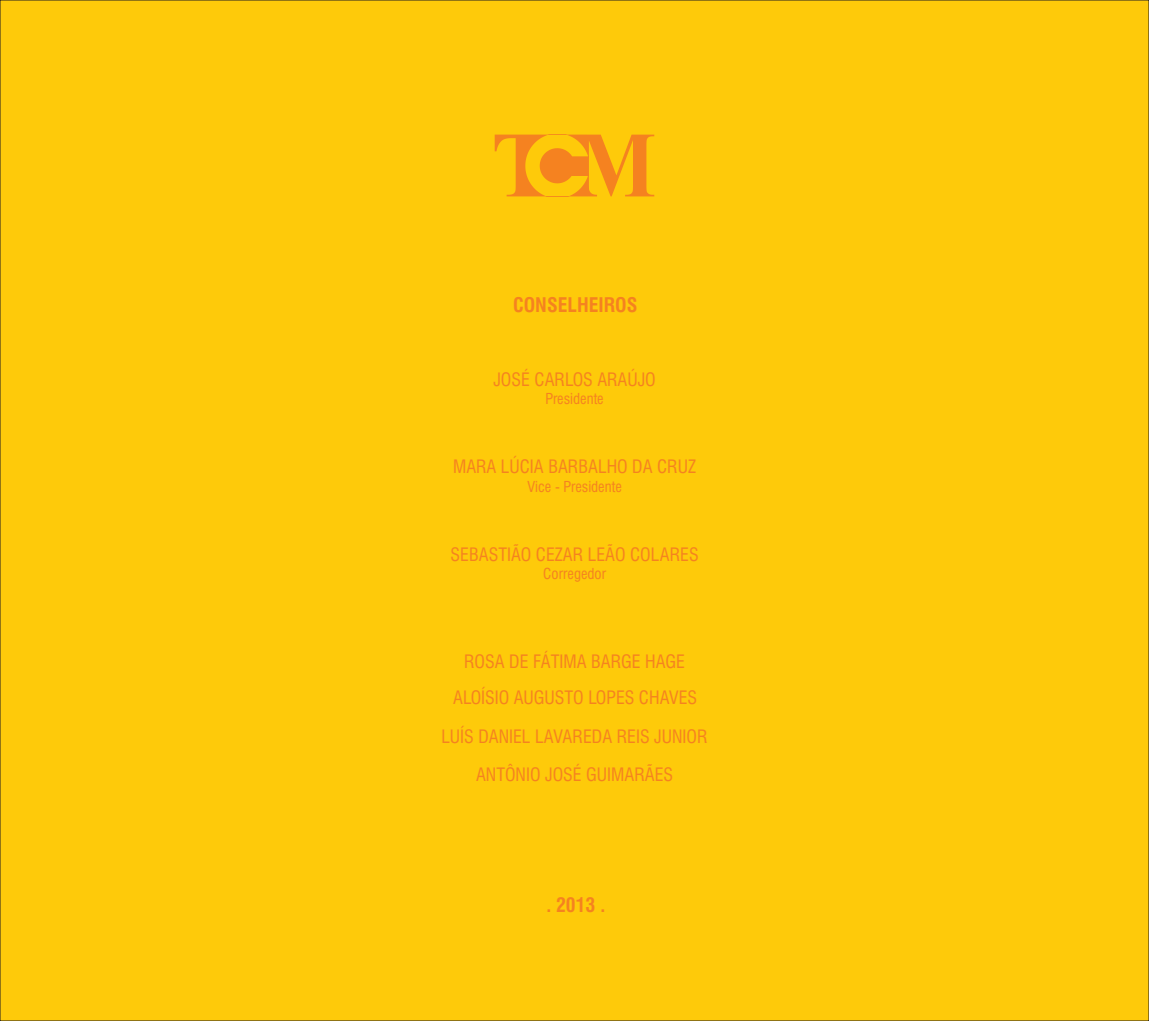
<style>
.page{position:relative;width:1149px;height:1021px;background:#fff}
.page>*{position:absolute;margin:0;border:0;box-sizing:border-box;transform-origin:0 0}
.t1{font:700 condensed 19.57px "Swiss 721 BT";color:#f58220}
.t2{font:condensed 18px "Swiss 721 BT";color:#f58220}
.t3{font:condensed 14.62px "Swiss 721 BT";color:#f58220}
</style>
<div class="page">
<div style="left:0;top:0;width:1148px;height:1020px;background:#feca0a"></div>
<svg style="left:494px;top:135px;width:160px;height:61px;background:#f9a913"></svg>
<p class="t1" style="left:513px;top:297px;width:126px">CONSELHEIROS</p>
<p class="t2" style="left:493px;top:372px;width:164px">JOSÉ CARLOS ARAÚJO</p>
<p class="t3" style="left:545px;top:393px;width:60px">Presidente</p>
<p class="t2" style="left:453px;top:459px;width:244px">MARA LÚCIA BARBALHO DA CRUZ</p>
<p class="t3" style="left:527px;top:480px;width:96px">Vice - Presidente</p>
<p class="t2" style="left:450px;top:547px;width:249px">SEBASTIÃO CEZAR LEÃO COLARES</p>
<p class="t3" style="left:543px;top:568px;width:64px">Corregedor</p>
<p class="t2" style="left:464px;top:653px;width:222px">ROSA DE FÁTIMA BARGE HAGE</p>
<p class="t2" style="left:453px;top:690px;width:245px">ALOÍSIO AUGUSTO LOPES CHAVES</p>
<p class="t2" style="left:441px;top:729px;width:267px">LUÍS DANIEL LAVAREDA REIS JUNIOR</p>
<p class="t2" style="left:476px;top:767px;width:199px">ANTÔNIO JOSÉ GUIMARÃES</p>
<p class="t1" style="left:546px;top:896px;width:60px">. 2013 .</p>
</div>
